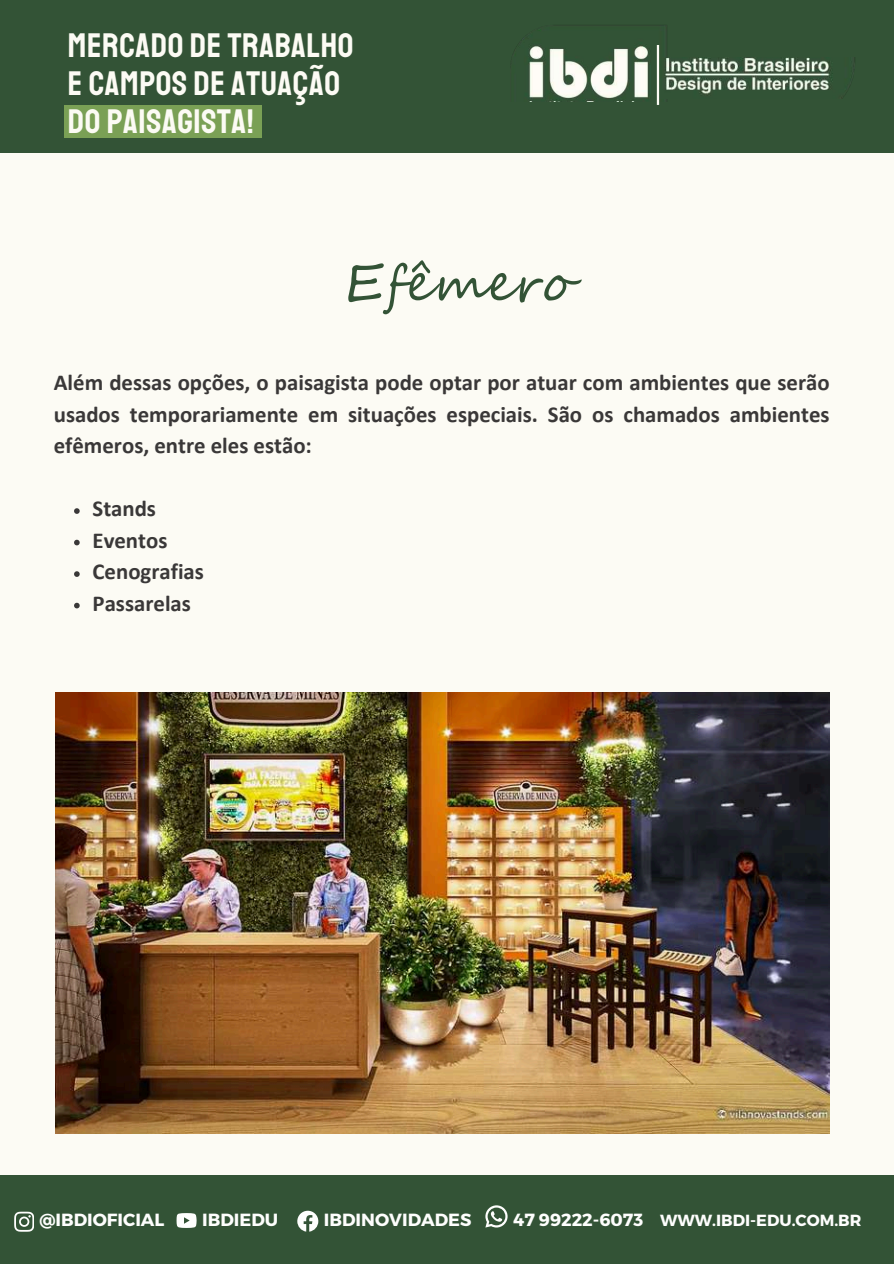
<style>
.page{position:relative;width:894px;height:1264px;background:#fff}
.page>*{position:absolute;margin:0;border:0;box-sizing:border-box;transform-origin:0 0}
.t1{font:51.6px "Segoe Script";letter-spacing:.02em;color:#335336}
.t2{font:34.5px/38px "Staatliches";letter-spacing:.02em;color:#fcfbf4}
.t3{font:700 22.8px/31.5px "Calibri";color:#3a3838;text-align:justify}
.t4{font:700 17.55px "Montserrat";color:#fefefd}
.t5{font:700 16.05px "Montserrat";color:#fefefd}
.s1{font-size:17.55px}
</style>
<div class="page">
<div style="left:0;top:0;width:893px;height:1263px;background:#fcfbf4"></div>
<div style="left:0;top:0;width:893px;height:153px;background:#335336"></div>
<img style="left:514px;top:25px;width:155px;height:76px">
<img style="left:659px;top:58px;width:196px;height:40px">
<hr style="left:656px;top:45px;width:3px;height:60px;background:#fcfbf4">
<div style="left:64px;top:105px;width:197px;height:33px;background:#7aa055"></div>
<svg style="left:74px;top:508px;width:6px;height:6px"></svg>
<svg style="left:74px;top:539px;width:6px;height:6px"></svg>
<svg style="left:74px;top:571px;width:6px;height:6px"></svg>
<svg style="left:74px;top:602px;width:6px;height:6px"></svg>
<img style="left:56px;top:692px;width:773px;height:441px">
<div style="left:0;top:1175px;width:893px;height:88px;background:#335336"></div>
<svg style="left:176px;top:1213px;width:20px;height:14px"></svg>
<svg style="left:297px;top:1210px;width:21px;height:21px"></svg>
<svg style="left:485px;top:1205px;width:22px;height:22px"></svg>
<svg style="left:14px;top:1211px;width:20px;height:20px"></svg>
<h2 class="t2" style="left:68px;top:27px;width:287px">MERCADO DE TRABALHO<br>E CAMPOS DE ATUAÇÃO<br>DO PAISAGISTA!</h2>
<h1 class="t1" style="left:344px;top:245px;width:229px">Efêmero</h1>
<p class="t3" style="left:54px;top:368px;width:777px">Além dessas opções, o paisagista pode optar por atuar com ambientes que serão usados temporariamente em situações especiais. São os chamados ambientes efêmeros, entre eles estão:</p>
<p class="t3" style="left:93px;top:494px;width:113px;text-align:left">Stands<br>Eventos<br>Cenografias<br>Passarelas</p>
<p class="t4" style="left:39px;top:1208px;width:126px">@IBDIOFICIAL</p>
<p class="t4" style="left:202px;top:1208px;width:77px">IBDIEDU</p>
<p class="t4" style="left:324px;top:1208px;width:149px">IBDINOVIDADES</p>
<p class="t5" style="left:513px;top:1209px;width:349px"><span class="s1">47 99222-6073</span> WWW.IBDI-EDU.COM.BR</p>
</div>
